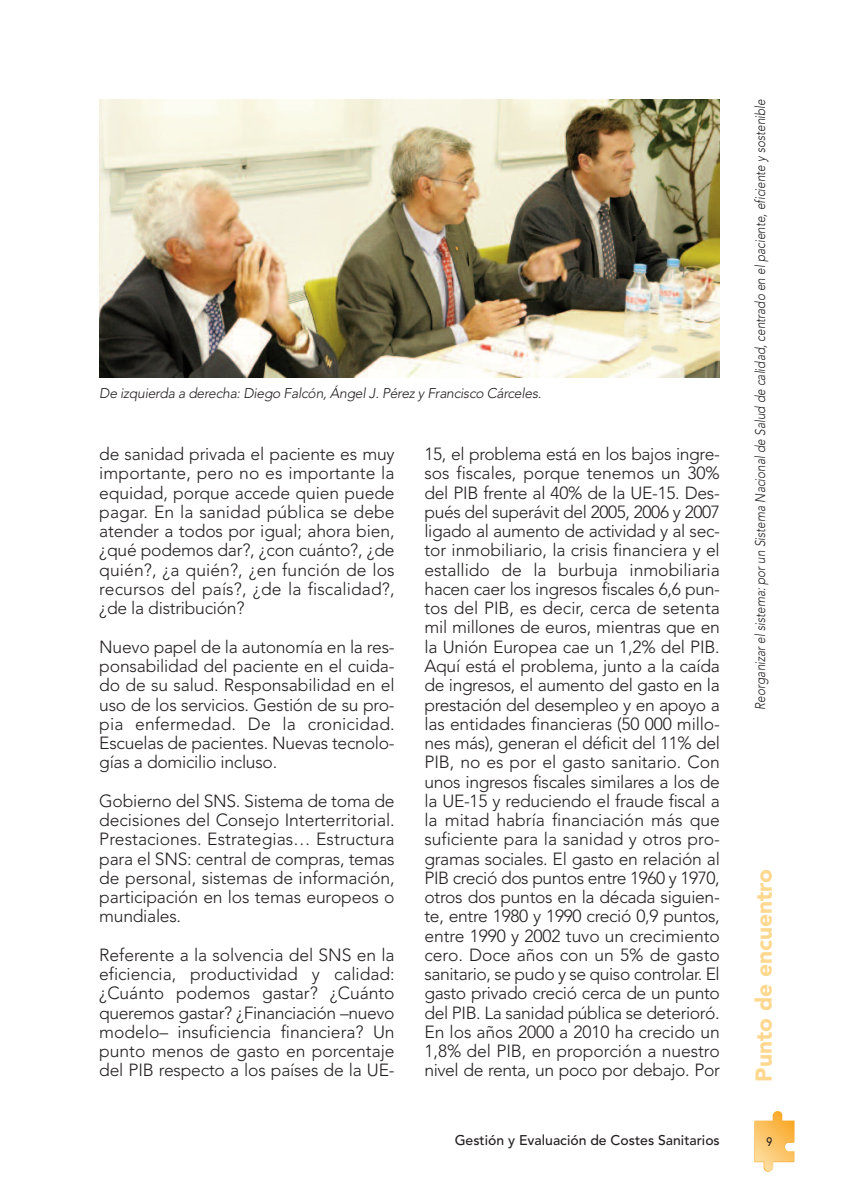
<style>
.page{position:relative;width:844px;height:1191px;background:#fff}
.page>*{position:absolute;margin:0;border:0;box-sizing:border-box;transform-origin:0 0}
.t1{font:900 22.75px "Avenir";color:#fed88f}
.t2{font:300 17.5px/19.2px "Avenir";letter-spacing:-.015em;color:#231f20;text-align:justify}
.t3{font:italic 300 14px "Avenir";color:#231f20;scale:.85 1}
.t4{font:italic 300 14px "Avenir";letter-spacing:-.02em;color:#231f20}
.t5{font:500 14px "Avenir";color:#231f20}
.t6{font:500 12.25px "Avenir";color:#231f20;scale:.85 1}
</style>
<div class="page">
<svg style="left:754px;top:1111px;width:40px;height:60px"></svg>
<img style="left:99px;top:99px;width:620px;height:278px">
<p class="t4" style="left:99px;top:387px;width:443px">De izquierda a derecha: Diego Falcón, Ángel J. Pérez y Francisco Cárceles.</p>
<p class="t2" style="left:99px;top:446px;width:297px">de sanidad privada el paciente es muy importante, pero no es importante la equidad, porque accede quien puede pagar. En la sanidad pública se debe atender a todos por igual; ahora bien, ¿qué podemos dar?, ¿con cuánto?, ¿de quién?, ¿a quién?, ¿en función de los recursos del país?, ¿de la fiscalidad?, ¿de la distribución?</p>
<p class="t2" style="left:99px;top:638px;width:297px">Nuevo papel de la autonomía en la res&shy;ponsabilidad del paciente en el cuida&shy;do de su salud. Responsabilidad en el uso de los servicios. Gestión de su pro&shy;pia enfermedad. De la cronicidad.<br>Escuelas de pacientes. Nuevas tecnolo&shy;gías a domicilio incluso.</p>
<p class="t2" style="left:99px;top:792px;width:297px">Gobierno del SNS. Sistema de toma de decisiones del Consejo Interterritorial.<br>Prestaciones. Estrategias… Estructura para el SNS: central de compras, temas de personal, sistemas de información, participación en los temas europeos o mundiales.</p>
<p class="t2" style="left:99px;top:946px;width:297px">Referente a la solvencia del SNS en la eficiencia, productividad y calidad: ¿Cuánto podemos gastar? ¿Cuánto queremos gastar? ¿Financiación –nuevo modelo– insuficiencia financiera? Un punto menos de gasto en porcentaje del PIB respecto a los países de la UE-</p>
<p class="t2" style="left:424px;top:446px;width:297px">15, el problema está en los bajos ingre&shy;sos fiscales, porque tenemos un 30% del PIB frente al 40% de la UE-15. Des&shy;pués del superávit del 2005, 2006 y 2007 ligado al aumento de actividad y al sec&shy;tor inmobiliario, la crisis financiera y el estallido de la burbuja inmobiliaria hacen caer los ingresos fiscales 6,6 pun&shy;tos del PIB, es decir, cerca de setenta mil millones de euros, mientras que en la Unión Europea cae un 1,2% del PIB.<br>Aquí está el problema, junto a la caída de ingresos, el aumento del gasto en la prestación del desempleo y en apoyo a las entidades financieras (50 000 millo&shy;nes más), generan el déficit del 11% del PIB, no es por el gasto sanitario. Con unos ingresos fiscales similares a los de la UE-15 y reduciendo el fraude fiscal a la mitad habría financiación más que suficiente para la sanidad y otros pro&shy;gramas sociales. El gasto en relación al PIB creció dos puntos entre 1960 y 1970, otros dos puntos en la década siguien&shy;te, entre 1980 y 1990 creció 0,9 puntos, entre 1990 y 2002 tuvo un crecimiento cero. Doce años con un 5% de gasto sanitario, se pudo y se quiso controlar. El gasto privado creció cerca de un punto del PIB. La sanidad pública se deterioró.<br>En los años 2000 a 2010 ha crecido un 1,8% del PIB, en proporción a nuestro nivel de renta, un poco por debajo. Por</p>
<p class="t3" style="left:754px;top:709px;width:719px;rotate:-90deg">Reorganizar el sistema: por un Sistema Nacional de Salud de calidad, centrado en el paciente, eficiente y sostenible</p>
<h1 class="t1" style="left:754px;top:1081px;width:214px;rotate:-90deg">Punto de encuentro</h1>
<p class="t5" style="left:454px;top:1134px;width:266px">Gestión y Evaluación de Costes Sanitarios</p>
<p class="t6" style="left:766px;top:1136px;width:8px">9</p>
</div>
